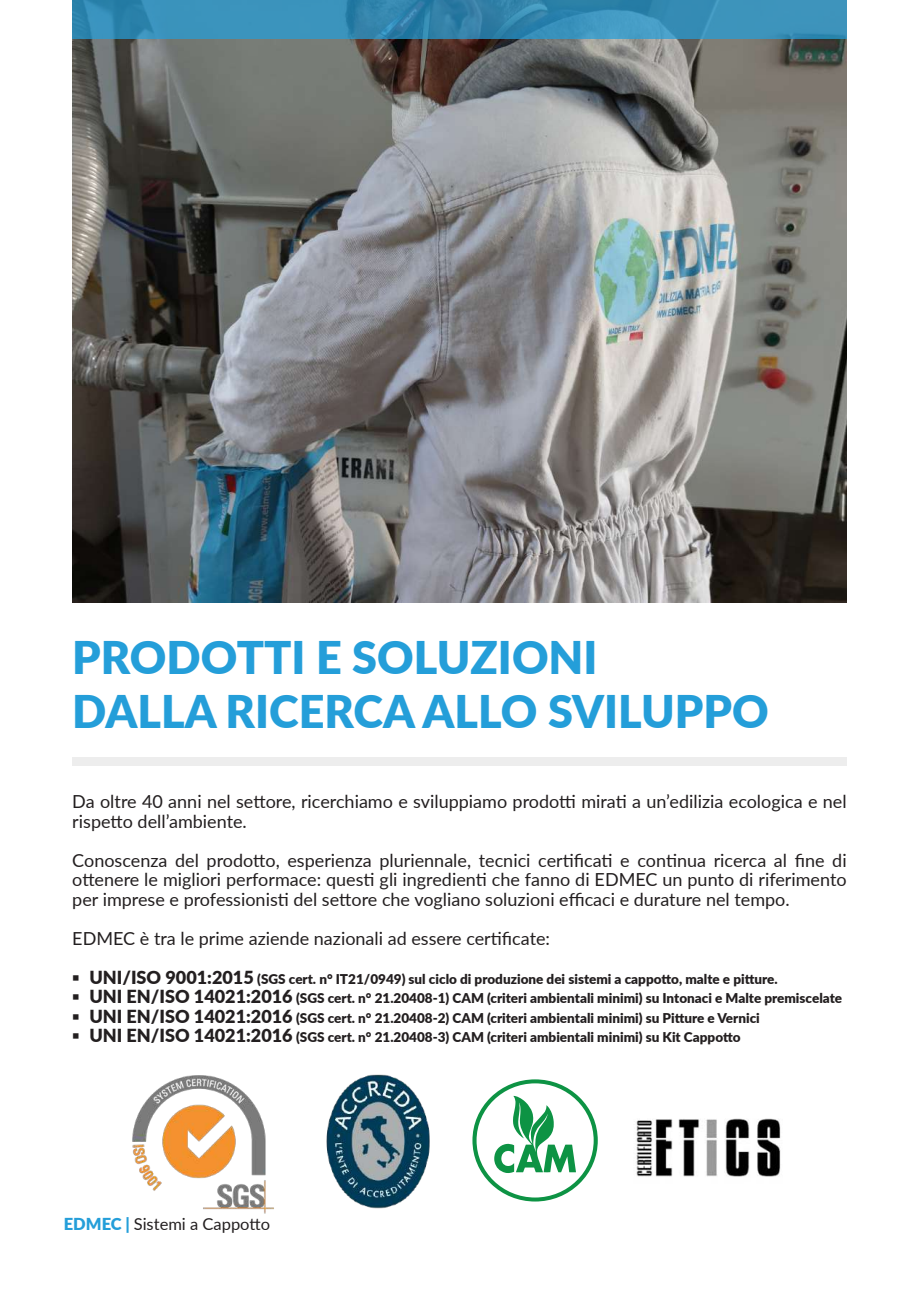
<style>
.page{position:relative;width:919px;height:1289px;background:#fff}
.page>*{position:absolute;margin:0;border:0;box-sizing:border-box;transform-origin:0 0}
.t1{font:900 45px/54px "Lato";color:#249ed9}
.t2{font:18px/19.5px "Lato";color:#231f20}
.t3{font:16.5px "Lato";color:#231f20}
.t4{font:900 13.5px "Lato";color:#231f20}
.s1{font-weight:700;font-size:18px}
.s2{font-size:18px}
.s3{font-weight:900;color:#249ed9}
</style>
<div class="page">
<div style="left:72px;top:757px;width:774px;height:9px;background:#ededed"></div>
<img style="left:72px;top:38px;width:774px;height:564px">
<svg style="left:72px;top:0;width:774px;height:38px;background:#368cb5"></svg>
<img style="left:132px;top:1075px;width:142px;height:139px">
<img style="left:326px;top:1074px;width:104px;height:135px">
<svg style="left:472px;top:1079px;width:125px;height:122px"></svg>
<img style="left:636px;top:1118px;width:145px;height:59px">
<h1 class="t1" style="left:72px;top:628px;width:698px">PRODOTTI E SOLUZIONI<br>DALLA RICERCA ALLO SVILUPPO</h1>
<p class="t2" style="left:72px;top:791px;width:775px">Da oltre 40 anni nel settore, ricerchiamo e sviluppiamo prodotti mirati a un’edilizia ecologica e nel rispetto dell’ambiente.</p>
<p class="t2" style="left:72px;top:849px;width:775px;text-align:justify">Conoscenza del prodotto, esperienza pluriennale, tecnici certificati e continua ricerca al fine di ottenere le migliori performace: questi gli ingredienti che fanno di EDMEC un punto di riferimento per imprese e professionisti del settore che vogliano soluzioni efficaci e durature nel tempo.</p>
<p class="t2" style="left:72px;top:927px;width:479px">EDMEC è tra le prime aziende nazionali ad essere certificate:</p>
<p class="t4" style="left:72px;top:968px;width:706px"><span class="s1">▪</span> <span class="s2">UNI/ISO 9001:2015</span> (SGS cert. n° IT21/0949) sul ciclo di produzione dei sistemi a cappotto, malte e pitture.</p>
<p class="t4" style="left:72px;top:988px;width:771px"><span class="s1">▪</span> <span class="s2">UNI EN/ISO 14021:2016</span> (SGS cert. n° 21.20408-1) CAM (criteri ambientali minimi) su Intonaci e Malte premiscelate</p>
<p class="t4" style="left:72px;top:1007px;width:689px"><span class="s1">▪</span> <span class="s2">UNI EN/ISO 14021:2016</span> (SGS cert. n° 21.20408-2) CAM (criteri ambientali minimi) su Pitture e Vernici</p>
<p class="t4" style="left:72px;top:1027px;width:669px"><span class="s1">▪</span> <span class="s2">UNI EN/ISO 14021:2016</span> (SGS cert. n° 21.20408-3) CAM (criteri ambientali minimi) su Kit Cappotto</p>
<p class="t3" style="left:64px;top:1212px;width:208px"><span class="s3">EDMEC |</span> Sistemi a Cappotto</p>
</div>
